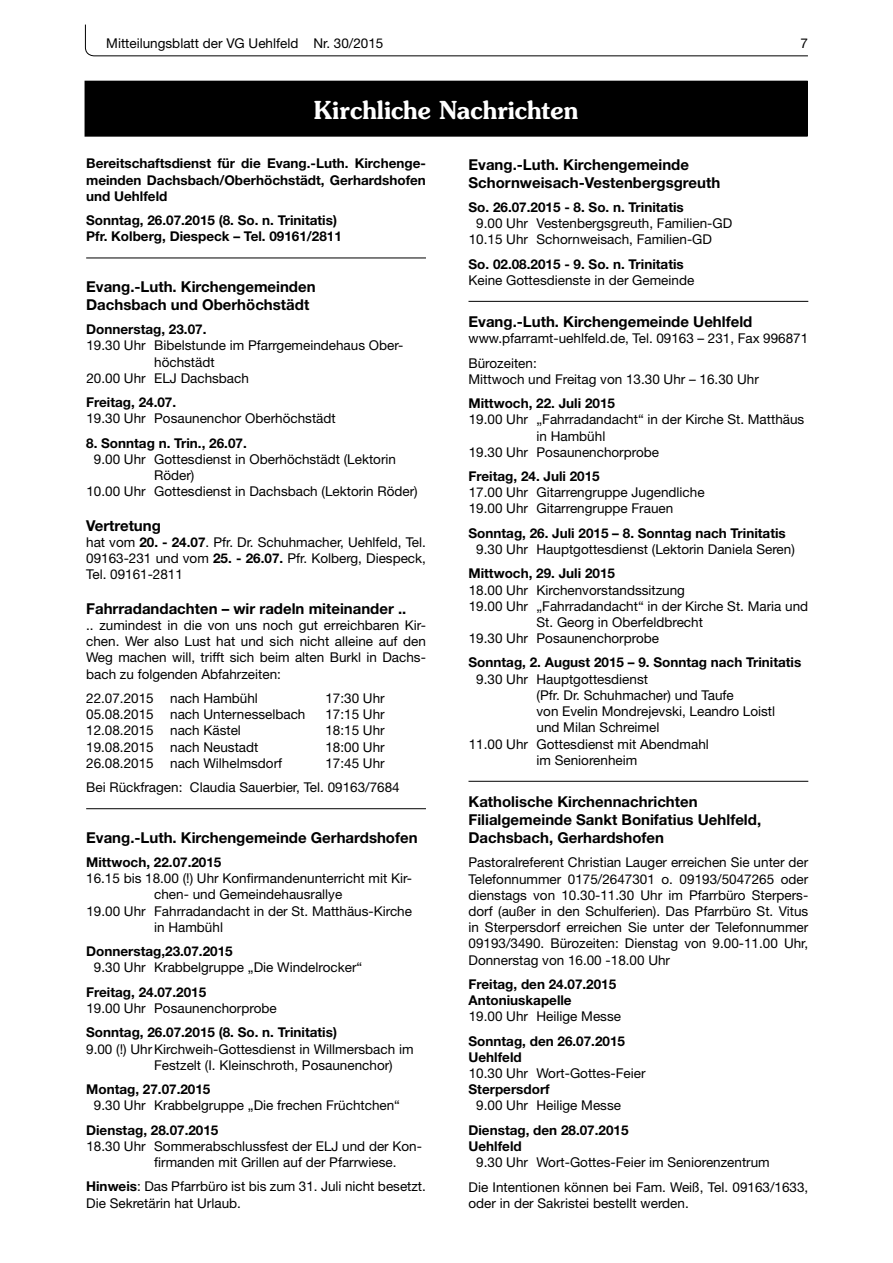
<style>
.page{position:relative;width:893px;height:1263px;background:#fff}
.page>*{position:absolute;margin:0;border:0;box-sizing:border-box;transform-origin:0 0}
.t1{font:600 24.75px "Souvenir";color:#fff;scale:.95 1}
.t2{font:700 15px/18px "Helvetica Neue";color:#000}
.t3{font:13.5px/16.2px "Helvetica Neue";color:#000}
.t4{font:700 13.5px/16.2px "Helvetica Neue";color:#000}
.s1{font-weight:700}
</style>
<div class="page">
<svg style="left:85px;top:24px;width:723px;height:33px"></svg>
<div style="left:85px;top:81px;width:722px;height:55px;background:#000"></div>
<div style="left:85px;top:81px;width:722px;height:56px;border:1px solid #000"></div>
<hr style="left:86px;top:258px;width:340px;height:1px;background:#000">
<hr style="left:86px;top:808px;width:340px;height:1px;background:#000">
<hr style="left:468px;top:301px;width:340px;height:1px;background:#000">
<hr style="left:468px;top:781px;width:340px;height:1px;background:#000">
<p class="t3" style="left:106px;top:36px;width:279px">Mitteilungsblatt der VG Uehlfeld Nr. 30/2015</p>
<p class="t3" style="left:800px;top:36px;width:9px">7</p>
<h1 class="t1" style="left:314px;top:100px;width:280px">Kirchliche Nachrichten</h1>
<p class="t4" style="left:86px;top:157px;width:341px;text-align:justify">Bereitschaftsdienst für die Evang.-Luth. Kirchenge&shy;meinden Dachsbach/Oberhöchstädt, Gerhardshofen und Uehlfeld</p>
<p class="t4" style="left:86px;top:213px;width:257px">Sonntag, 26.07.2015 (8. So. n. Trinitatis)<br>Pfr. Kolberg, Diespeck – Tel. 09161/2811</p>
<p class="t2" style="left:86px;top:279px;width:231px">Evang.-Luth. Kirchengemeinden<br>Dachsbach und Oberhöchstädt</p>
<p class="t4" style="left:86px;top:322px;width:122px">Donnerstag, 23.07.</p>
<p class="t3" style="left:86px;top:339px;width:318px">19.30 Uhr Bibelstunde im Pfarrgemeindehaus Ober-</p>
<p class="t3" style="left:154px;top:355px;width:62px">höchstädt</p>
<p class="t3" style="left:86px;top:371px;width:164px">20.00 Uhr ELJ Dachsbach</p>
<p class="t4" style="left:86px;top:395px;width:92px">Freitag, 24.07.</p>
<p class="t3" style="left:86px;top:412px;width:251px">19.30 Uhr Posaunenchor Oberhöchstädt</p>
<p class="t4" style="left:86px;top:436px;width:162px">8. Sonntag n. Trin., 26.07.</p>
<p class="t3" style="left:94px;top:452px;width:304px">9.00 Uhr Gottesdienst in Oberhöchstädt (Lektorin</p>
<p class="t3" style="left:154px;top:469px;width:42px">Röder)</p>
<p class="t3" style="left:86px;top:485px;width:333px">10.00 Uhr Gottesdienst in Dachsbach (Lektorin Röder)</p>
<p class="t2" style="left:86px;top:518px;width:76px">Vertretung</p>
<p class="t3" style="left:86px;top:535px;width:341px;text-align:justify">hat vom <span class="s1">20. - 24.07</span>. Pfr. Dr. Schuhmacher, Uehlfeld, Tel.<br>09163-231 und vom <span class="s1">25. - 26.07.</span> Pfr. Kolberg, Diespeck, Tel. 09161-2811</p>
<p class="t2" style="left:86px;top:601px;width:322px">Fahrradandachten – wir radeln miteinander ..</p>
<p class="t3" style="left:86px;top:618px;width:341px;text-align:justify">.. zumindest in die von uns noch gut erreichbaren Kir&shy;chen. Wer also Lust hat und sich nicht alleine auf den Weg machen will, trifft sich beim alten Burkl in Dachs&shy;bach zu folgenden Abfahrzeiten:</p>
<p class="t3" style="left:86px;top:691px;width:173px">22.07.2015 nach Hambühl</p>
<p class="t3" style="left:325px;top:691px;width:61px">17:30 Uhr</p>
<p class="t3" style="left:86px;top:707px;width:221px">05.08.2015 nach Unternesselbach</p>
<p class="t3" style="left:325px;top:707px;width:61px">17:15 Uhr</p>
<p class="t3" style="left:86px;top:724px;width:156px">12.08.2015 nach Kästel</p>
<p class="t3" style="left:325px;top:724px;width:61px">18:15 Uhr</p>
<p class="t3" style="left:86px;top:740px;width:174px">19.08.2015 nach Neustadt</p>
<p class="t3" style="left:325px;top:740px;width:61px">18:00 Uhr</p>
<p class="t3" style="left:86px;top:756px;width:198px">26.08.2015 nach Wilhelmsdorf</p>
<p class="t2" style="left:468px;top:157px;width:253px">Evang.-Luth. Kirchengemeinde<br>Schornweisach-Vestenbergsgreuth</p>
<p class="t4" style="left:468px;top:200px;width:217px">So. 26.07.2015 - 8. So. n. Trinitatis</p>
<p class="t3" style="left:469px;top:216px;width:265px;text-indent:8px">9.00 Uhr Vestenbergsgreuth, Familien-GD<br>10.15 Uhr Schornweisach, Familien-GD</p>
<p class="t4" style="left:468px;top:257px;width:217px">So. 02.08.2015 - 9. So. n. Trinitatis</p>
<p class="t3" style="left:468px;top:273px;width:227px">Keine Gottesdienste in der Gemeinde</p>
<p class="t2" style="left:468px;top:314px;width:285px">Evang.-Luth. Kirchengemeinde Uehlfeld</p>
<p class="t3" style="left:468px;top:328px;width:341px;line-height:24.3px">www.pfarramt-uehlfeld.de, Tel. 09163 – 231, Fax 996871<br>Bürozeiten:</p>
<p class="t3" style="left:468px;top:372px;width:292px">Mittwoch und Freitag von 13.30 Uhr – 16.30 Uhr</p>
<p class="t4" style="left:468px;top:396px;width:148px">Mittwoch, 22. Juli 2015</p>
<p class="t3" style="left:469px;top:413px;width:337px">19.00 Uhr „Fahrradandacht“ in der Kirche St. Matthäus</p>
<p class="t3" style="left:536px;top:429px;width:70px">in Hambühl</p>
<p class="t3" style="left:469px;top:445px;width:192px">19.30 Uhr Posaunenchorprobe</p>
<p class="t4" style="left:468px;top:469px;width:133px">Freitag, 24. Juli 2015</p>
<p class="t3" style="left:469px;top:486px;width:237px">17.00 Uhr Gitarrengruppe Jugendliche<br>19.00 Uhr Gitarrengruppe Frauen</p>
<p class="t4" style="left:468px;top:526px;width:319px">Sonntag, 26. Juli 2015 – 8. Sonntag nach Trinitatis</p>
<p class="t3" style="left:476px;top:542px;width:320px">9.30 Uhr Hauptgottesdienst (Lektorin Daniela Seren)</p>
<p class="t4" style="left:468px;top:567px;width:148px">Mittwoch, 29. Juli 2015</p>
<p class="t3" style="left:469px;top:583px;width:218px">18.00 Uhr Kirchenvorstandssitzung</p>
<p class="t3" style="left:469px;top:599px;width:341px">19.00 Uhr „Fahrradandacht“ in der Kirche St. Maria und</p>
<p class="t3" style="left:536px;top:615px;width:168px">St. Georg in Oberfeldbrecht</p>
<p class="t3" style="left:469px;top:631px;width:192px">19.30 Uhr Posaunenchorprobe</p>
<p class="t4" style="left:468px;top:656px;width:334px">Sonntag, 2. August 2015 – 9. Sonntag nach Trinitatis</p>
<p class="t3" style="left:476px;top:672px;width:173px">9.30 Uhr Hauptgottesdienst</p>
<p class="t3" style="left:536px;top:688px;width:199px">(Pfr. Dr. Schuhmacher) und Taufe</p>
<p class="t3" style="left:536px;top:704px;width:240px">von Evelin Mondrejevski, Leandro Loistl</p>
<p class="t3" style="left:536px;top:721px;width:124px">und Milan Schreimel</p>
<p class="t3" style="left:469px;top:737px;width:242px">11.00 Uhr Gottesdienst mit Abendmahl</p>
<p class="t3" style="left:536px;top:753px;width:102px">im Seniorenheim</p>
<p class="t2" style="left:468px;top:794px;width:294px">Katholische Kirchennachrichten<br>Filialgemeinde Sankt Bonifatius Uehlfeld,<br>Dachsbach, Gerhardshofen</p>
<p class="t3" style="left:468px;top:856px;width:341px;text-align:justify">Pastoralreferent Christian Lauger erreichen Sie unter der Telefonnummer 0175/2647301 o. 09193/5047265 oder dienstags von 10.30-11.30 Uhr im Pfarrbüro Sterpers&shy;dorf (außer in den Schulferien). Das Pfarrbüro St. Vitus in Sterpersdorf erreichen Sie unter der Telefonnummer 09193/3490. Bürozeiten: Dienstag von 9.00-11.00 Uhr, Donnerstag von 16.00 -18.00 Uhr</p>
<p class="t4" style="left:468px;top:977px;width:149px">Freitag, den 24.07.2015<br>Antoniuskapelle</p>
<p class="t3" style="left:469px;top:1010px;width:154px">19.00 Uhr Heilige Messe</p>
<p class="t4" style="left:468px;top:1034px;width:158px">Sonntag, den 26.07.2015<br>Uehlfeld</p>
<p class="t3" style="left:469px;top:1066px;width:178px">10.30 Uhr Wort-Gottes-Feier</p>
<p class="t4" style="left:468px;top:1082px;width:83px">Sterpersdorf</p>
<p class="t3" style="left:476px;top:1099px;width:146px">9.00 Uhr Heilige Messe</p>
<p class="t4" style="left:468px;top:1123px;width:162px">Dienstag, den 28.07.2015<br>Uehlfeld</p>
<p class="t3" style="left:468px;top:1151px;width:341px;line-height:24.3px;text-indent:8px">9.30 Uhr Wort-Gottes-Feier im Seniorenzentrum<br>Die Intentionen können bei Fam. Weiß, Tel. 09163/1633,</p>
<p class="t3" style="left:468px;top:1196px;width:222px">oder in der Sakristei bestellt werden.</p>
<p class="t3" style="left:86px;top:752px;width:315px;line-height:24.3px;text-indent:239px">17:45 Uhr<br>Bei Rückfragen: Claudia Sauerbier, Tel. 09163/7684</p>
<p class="t2" style="left:86px;top:829px;width:333px">Evang.-Luth. Kirchengemeinde Gerhardshofen</p>
<p class="t4" style="left:86px;top:855px;width:137px">Mittwoch, 22.07.2015</p>
<p class="t3" style="left:86px;top:871px;width:327px">16.15 bis 18.00 (!) Uhr Konfirmandenunterricht mit Kir-</p>
<p class="t3" style="left:154px;top:888px;width:190px">chen- und Gemeindehausrallye</p>
<p class="t3" style="left:86px;top:904px;width:327px">19.00 Uhr Fahrradandacht in der St. Matthäus-Kirche</p>
<p class="t3" style="left:154px;top:920px;width:70px">in Hambühl</p>
<p class="t4" style="left:86px;top:944px;width:148px">Donnerstag,23.07.2015</p>
<p class="t3" style="left:94px;top:961px;width:270px">9.30 Uhr Krabbelgruppe „Die Windelrocker“</p>
<p class="t4" style="left:86px;top:985px;width:122px">Freitag, 24.07.2015</p>
<p class="t3" style="left:86px;top:1001px;width:192px">19.00 Uhr Posaunenchorprobe</p>
<p class="t4" style="left:86px;top:1026px;width:252px">Sonntag, 26.07.2015 (8. So. n. Trinitatis)</p>
<p class="t3" style="left:154px;top:1042px;width:261px;text-indent:-68px">9.00 (!) Uhr Kirchweih-Gottesdienst in Willmersbach im<br>Festzelt (I. Kleinschroth, Posaunenchor)</p>
<p class="t4" style="left:86px;top:1082px;width:126px">Montag, 27.07.2015</p>
<p class="t3" style="left:94px;top:1099px;width:308px">9.30 Uhr Krabbelgruppe „Die frechen Früchtchen“</p>
<p class="t4" style="left:86px;top:1123px;width:134px">Dienstag, 28.07.2015</p>
<p class="t3" style="left:154px;top:1139px;width:269px;text-indent:-68px">18.30 Uhr Sommerabschlussfest der ELJ und der Kon&shy;firmanden mit Grillen auf der Pfarrwiese.</p>
<p class="t3" style="left:86px;top:1180px;width:341px"><span class="s1">Hinweis</span>: Das Pfarrbüro ist bis zum 31. Juli nicht besetzt.<br>Die Sekretärin hat Urlaub.</p>
</div>
